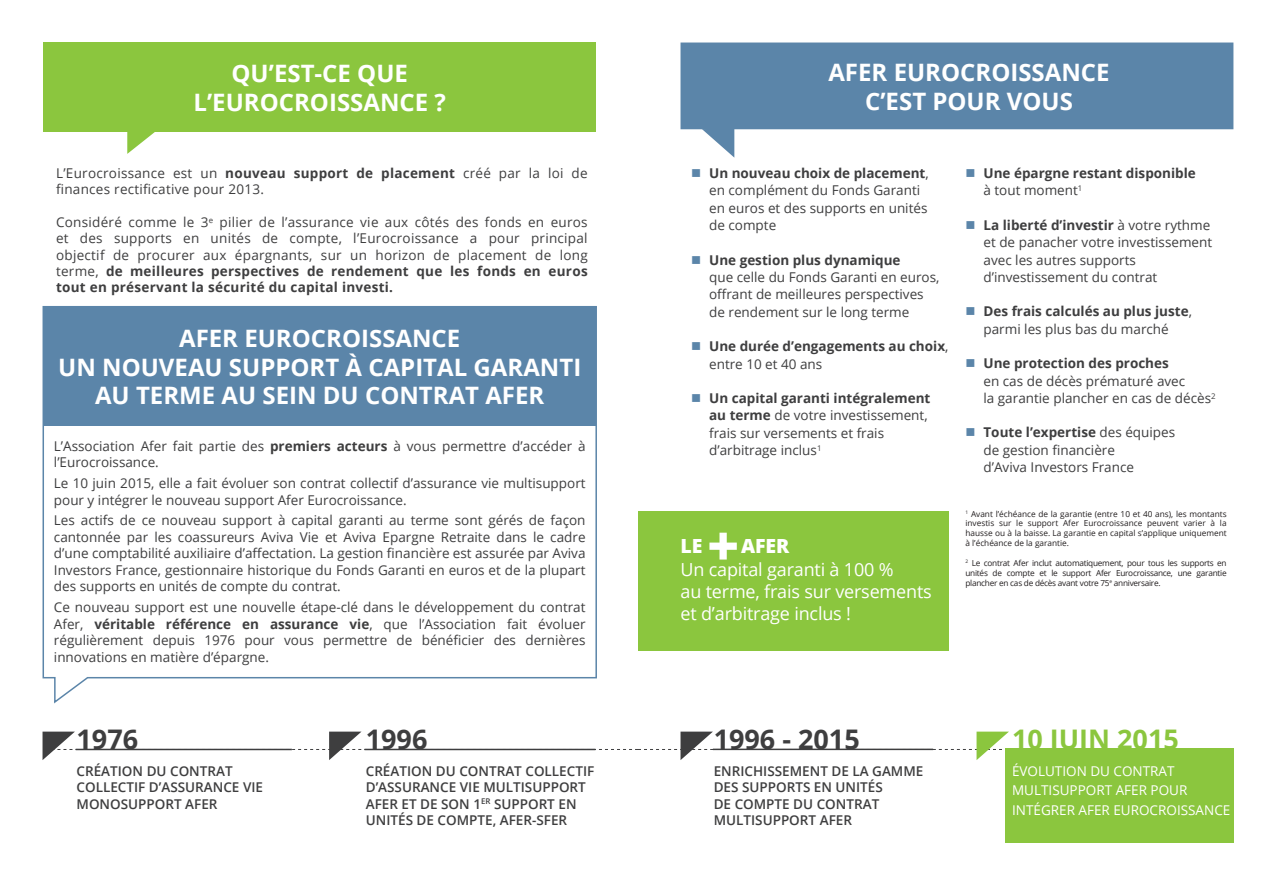
<style>
.page{position:relative;width:1276px;height:893px;background:#fff}
.page>*{position:absolute;margin:0;border:0;box-sizing:border-box;transform-origin:0 0}
.t1{font:700 27px "Open Sans";color:#3e3e3f}
.t2{font:700 27px "Open Sans";color:#8bc63e}
.t3{font:700 24px/28.8px "Open Sans";color:#fff;text-align:center}
.t4{font:800 19.5px "Open Sans";letter-spacing:-.01em;color:#fff}
.t5{font:18px/21.6px "Open Sans";letter-spacing:-.01em;color:#fff}
.t6{font:13.5px/17.4px "Open Sans";color:#3e3e3f}
.t7{font:600 13.5px/16.2px "Open Sans";color:#3e3e3f}
.t8{font:700 13.5px/17.4px "Open Sans";color:#3e3e3f}
.t9{font:13.5px/16.2px "Open Sans";letter-spacing:.02em;color:#3e3e3f}
.t10{font:13.5px/19.2px "Open Sans";color:#fff}
.t11{font:8.25px/9.9px "Open Sans";letter-spacing:-.015em;color:#231f20;text-align:justify}
.s1{font-weight:700}
.s2{color:#5b85a9}
.s3{font-weight:400}
</style>
<div class="page">
<svg style="left:42px;top:306px;width:555px;height:398px"></svg>
<div style="left:54px;top:426px;width:531px;height:250px;background:#fff"></div>
<svg style="left:127px;top:132px;width:28px;height:22px"></svg>
<div style="left:43px;top:43px;width:553px;height:89px;background:#8bc63e"></div>
<div style="left:43px;top:307px;width:553px;height:119px;background:#5b85a9"></div>
<div style="left:638px;top:511px;width:310px;height:140px;background:#8bc63e"></div>
<div style="left:680px;top:43px;width:553px;height:86px;background:#5b85a9"></div>
<svg style="left:702px;top:129px;width:32px;height:28px"></svg>
<svg style="left:709px;top:533px;width:28px;height:27px"></svg>
<svg style="left:43px;top:732px;width:966px;height:28px"></svg>
<div style="left:1005px;top:748px;width:228px;height:95px;background:#8bc63e"></div>
<h2 class="t3" style="left:193px;top:58px;width:254px">QU’EST-CE QUE<br>L’EUROCROISSANCE ?</h2>
<p class="t9" style="left:56px;top:164px;width:533px">L’Eurocroissance est un <span class="s1">nouveau support de placement</span> créé par la loi de finances rectificative pour 2013.</p>
<p class="t6" style="left:56px;top:214px;width:533px;line-height:16.2px;text-align:justify">Considéré comme le 3<sup>e</sup> pilier de l’assurance vie aux côtés des fonds en euros et des supports en unités de compte, l’Eurocroissance a pour principal objectif de procurer aux épargnants, sur un horizon de placement de long terme, <span class="s1">de meilleures perspectives de rendement que les fonds en euros tout en préservant la sécurité du capital investi.</span></p>
<h2 class="t3" style="left:58px;top:323px;width:524px">AFER EUROCROISSANCE<br>UN NOUVEAU SUPPORT À CAPITAL GARANTI<br>AU TERME AU SEIN DU CONTRAT AFER</h2>
<p class="t6" style="left:54px;top:437px;width:533px;line-height:16.5px">L’Association Afer fait partie des <span class="s1">premiers acteurs</span> à vous permettre d’accéder à l’Eurocroissance.</p>
<p class="t6" style="left:54px;top:475px;width:533px;line-height:16.5px">Le 10 juin 2015, elle a fait évoluer son contrat collectif d’assurance vie multisupport pour y intégrer le nouveau support Afer Eurocroissance.</p>
<p class="t6" style="left:54px;top:512px;width:533px;line-height:16.5px;text-align:justify">Les actifs de ce nouveau support à capital garanti au terme sont gérés de façon cantonnée par les coassureurs Aviva Vie et Aviva Epargne Retraite dans le cadre d’une comptabilité auxiliaire d’affectation. La gestion financière est assurée par Aviva Investors France, gestionnaire historique du Fonds Garanti en euros et de la plupart des supports en unités de compte du contrat.</p>
<p class="t6" style="left:54px;top:599px;width:533px;line-height:16.5px;text-align:justify">Ce nouveau support est une nouvelle étape-clé dans le développement du contrat Afer, <span class="s1">véritable référence en assurance vie</span>, que l’Association fait évoluer régulièrement depuis 1976 pour vous permettre de bénéficier des dernières innovations en matière d’épargne.</p>
<h1 class="t1" style="left:77px;top:720px;width:63px">1976</h1>
<p class="t7" style="left:77px;top:763px;width:188px">CRÉATION DU CONTRAT<br>COLLECTIF D’ASSURANCE VIE<br>MONOSUPPORT AFER</p>
<h1 class="t1" style="left:366px;top:720px;width:63px">1996</h1>
<p class="t7" style="left:366px;top:763px;width:230px">CRÉATION DU CONTRAT COLLECTIF<br>D’ASSURANCE VIE MULTISUPPORT<br>AFER ET DE SON 1<sup>ER</sup> SUPPORT EN<br>UNITÉS DE COMPTE, AFER-SFER</p>
<h2 class="t3" style="left:828px;top:57px;width:283px">AFER EUROCROISSANCE<br>C’EST POUR VOUS</h2>
<p class="t6" style="left:709px;top:164px;width:221px;text-indent:-18px"><span class="s2">■</span> <span class="s1">Un nouveau choix de placement</span>, en complément du Fonds Garanti en euros et des supports en unités de compte</p>
<p class="t6" style="left:709px;top:251px;width:232px;text-indent:-18px"><span class="s2">■</span> <span class="s1">Une gestion plus dynamique<br></span>que celle du Fonds Garanti en euros, offrant de meilleures perspectives de rendement sur le long terme</p>
<p class="t8" style="left:709px;top:337px;width:241px;text-indent:-18px"><span class="s2">■</span> Une durée d’engagements au choix<span class="s3">, entre 10 et 40 ans</span></p>
<p class="t6" style="left:709px;top:389px;width:223px;text-indent:-18px"><span class="s2">■</span> <span class="s1">Un capital garanti intégralement au terme</span> de votre investissement, frais sur versements et frais d’arbitrage inclus<sup>1</sup></p>
<h3 class="t4" style="left:680px;top:531px;width:23px">LE</h3>
<h3 class="t4" style="left:741px;top:531px;width:49px">AFER</h3>
<h3 class="t5" style="left:680px;top:559px;width:253px">Un capital garanti à 100 %<br>au terme, frais sur versements et d’arbitrage inclus !</h3>
<p class="t8" style="left:983px;top:164px;width:214px;text-indent:-18px"><span class="s2">■</span> Une épargne restant disponible <span class="s3">à tout moment</span><sup>1</sup></p>
<p class="t6" style="left:983px;top:216px;width:230px;text-indent:-18px"><span class="s2">■</span> <span class="s1">La liberté d’investir</span> à votre rythme et de panacher votre investissement avec les autres supports d’investissement du contrat</p>
<p class="t8" style="left:965px;top:302px;width:228px;text-align:center"><span class="s2">■</span> Des frais calculés au plus juste<span class="s3">, parmi les plus bas du marché</span></p>
<p class="t6" style="left:983px;top:354px;width:234px;text-indent:-18px"><span class="s2">■</span> <span class="s1">Une protection des proches<br></span>en cas de décès prématuré avec<br>la garantie plancher en cas de décès<sup>2</sup></p>
<p class="t6" style="left:983px;top:423px;width:193px;text-indent:-18px"><span class="s2">■</span> <span class="s1">Toute l’expertise</span> des équipes de gestion financière<br>d’Aviva Investors France</p>
<p class="t11" style="left:965px;top:508px;width:263px"><sup>1</sup> Avant l’échéance de la garantie (entre 10 et 40 ans), les montants investis sur le support Afer Eurocroissance peuvent varier à la hausse ou à la baisse. La garantie en capital s’applique uniquement à l’échéance de la garantie.</p>
<p class="t11" style="left:965px;top:558px;width:263px"><sup>2</sup> Le contrat Afer inclut automatiquement, pour tous les supports en unités de compte et le support Afer Eurocroissance, une garantie plancher en cas de décès avant votre 75<sup>e</sup> anniversaire.</p>
<h1 class="t1" style="left:713px;top:720px;width:148px">1996 - 2015</h1>
<p class="t7" style="left:713px;top:763px;width:211px">ENRICHISSEMENT DE LA GAMME<br>DES SUPPORTS EN UNITÉS<br>DE COMPTE DU CONTRAT<br>MULTISUPPORT AFER</p>
<h1 class="t2" style="left:1012px;top:720px;width:168px">10 JUIN 2015</h1>
<p class="t10" style="left:1012px;top:761px;width:220px">ÉVOLUTION DU CONTRAT<br>MULTISUPPORT AFER POUR<br>INTÉGRER AFER EUROCROISSANCE</p>
</div>
